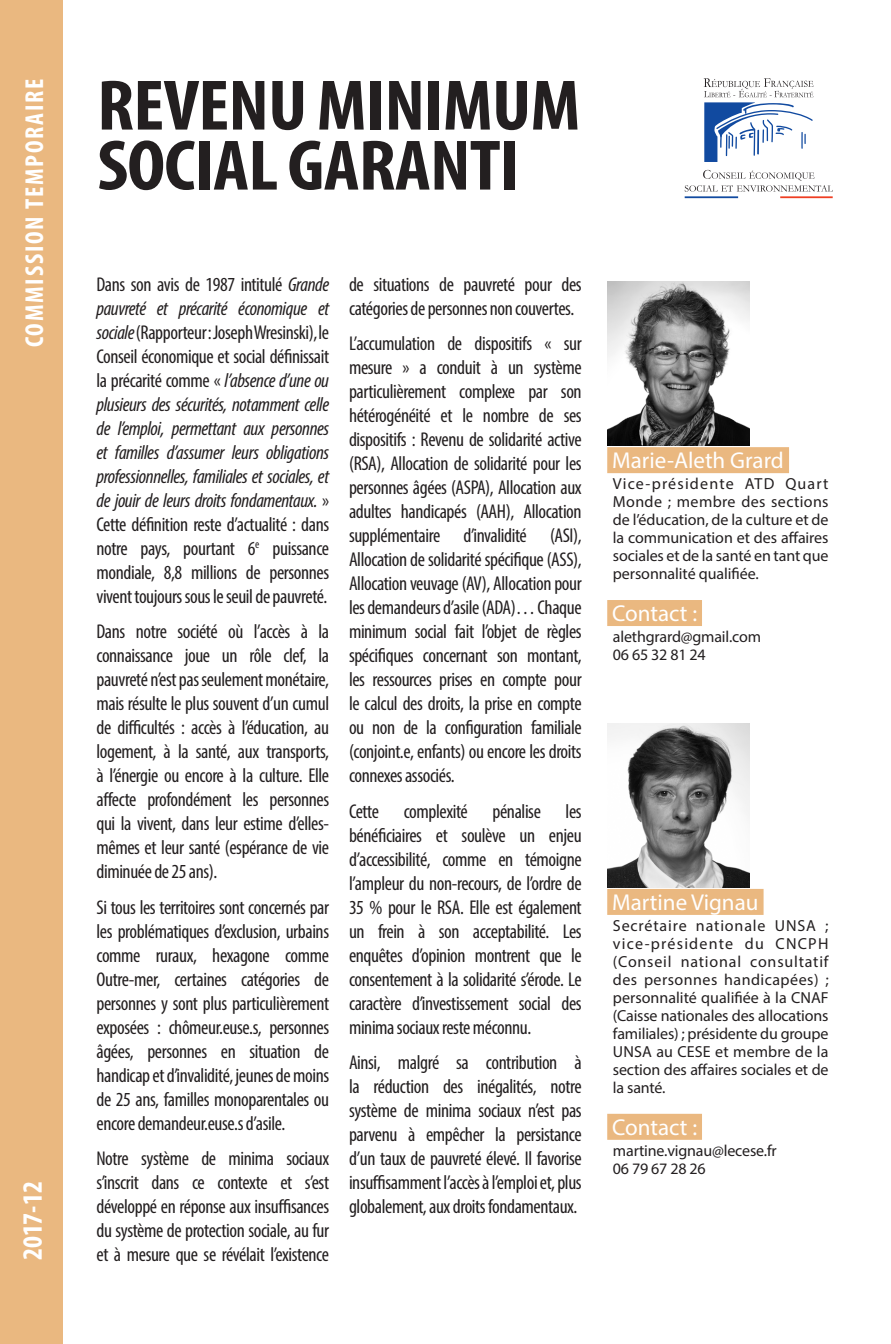
<style>
.page{position:relative;width:891px;height:1344px;background:#fff}
.page>*{position:absolute;margin:0;border:0;box-sizing:border-box;transform-origin:0 0}
.Titre_sur_4_et_5_lig{font:700 condensed 72px/60px "Myriad Pro";letter-spacing:-.01em;color:#231f20;scale:1.09 1}
.t1{font:700 condensed 28px "Myriad Pro";color:#fff}
.denomination_section{font:700 condensed 26px "Myriad Pro";letter-spacing:.07em;color:#fff}
.rapporteur{font:23px "Myriad Pro";color:#fff}
.constat_alinéa_sans{font:condensed 20px/24px "Myriad Pro";letter-spacing:-.02em;color:#231f20;text-align:justify}
.contact_section_donn{font:16px/18px "Myriad Pro";letter-spacing:-.01em;color:#231f20;text-align:justify}
.s1{font-style:italic}
</style>
<div class="page">
<div style="left:0;top:0;width:62px;height:1344px;background:#eab880"></div>
<hr style="left:684px;top:196px;width:53px;height:2px;background:#114aa0">
<hr style="left:779px;top:196px;width:53px;height:2px;background:#ef3e22">
<svg style="left:703px;top:78px;width:110px;height:84px"></svg>
<svg style="left:684px;top:170px;width:148px;height:22px"></svg>
<div style="left:607px;top:447px;width:181px;height:26px;background:#eab880"></div>
<div style="left:607px;top:600px;width:94px;height:26px;background:#eab880"></div>
<img style="left:607px;top:282px;width:142px;height:163px">
<div style="left:607px;top:889px;width:156px;height:26px;background:#eab880"></div>
<div style="left:607px;top:1113px;width:94px;height:26px;background:#eab880"></div>
<img style="left:607px;top:723px;width:142px;height:164px">
<p class="denomination_section" style="left:18px;top:347px;width:270px;rotate:-90deg">COMMISSION TEMPORAIRE</p>
<p class="t1" style="left:15px;top:1260px;width:80px;rotate:-90deg">2017-12</p>
<p class="Titre_sur_4_et_5_lig" style="left:97px;top:74px;width:444px">REVENU MINIMUM<br>SOCIAL GARANTI</p>
<p class="constat_alinéa_sans" style="left:96px;top:272px;width:234px">Dans son avis de 1987 intitulé <span class="s1">Grande pauvreté et précarité économique et sociale</span> (Rapporteur : Joseph Wresinski), le Conseil économique et social définissait la précarité comme « <span class="s1">l’absence d’une ou plusieurs des sécurités, notamment celle de l’emploi, permettant aux personnes et familles d’assumer leurs obligations professionnelles, familiales et sociales, et de jouir de leurs droits fondamentaux.</span> » Cette définition reste d’actualité : dans notre pays, pourtant 6<sup>e</sup> puissance mondiale, 8,8 millions de personnes vivent toujours sous le seuil de pauvreté.</p>
<p class="constat_alinéa_sans" style="left:96px;top:619px;width:234px">Dans notre société où l’accès à la connaissance joue un rôle clef, la pauvreté n’est pas seulement monétaire, mais résulte le plus souvent d’un cumul de difficultés : accès à l’éducation, au logement, à la santé, aux transports, à l’énergie ou encore à la culture. Elle affecte profondément les personnes qui la vivent, dans leur estime d’elles&shy;mêmes et leur santé (espérance de vie diminuée de 25 ans).</p>
<p class="constat_alinéa_sans" style="left:96px;top:895px;width:234px">Si tous les territoires sont concernés par les problématiques d’exclusion, urbains comme ruraux, hexagone comme Outre-mer, certaines catégories de personnes y sont plus particulièrement exposées : chômeur.euse.s, personnes âgées, personnes en situation de handicap et d’invalidité, jeunes de moins de 25 ans, familles monoparentales ou encore demandeur.euse.s d’asile.</p>
<p class="constat_alinéa_sans" style="left:96px;top:1146px;width:234px">Notre système de minima sociaux s’inscrit dans ce contexte et s’est développé en réponse aux insuffisances du système de protection sociale, au fur et à mesure que se révélait l’existence</p>
<p class="constat_alinéa_sans" style="left:349px;top:272px;width:234px">de situations de pauvreté pour des catégories de personnes non couvertes.</p>
<p class="constat_alinéa_sans" style="left:349px;top:331px;width:234px">L’accumulation de dispositifs « sur mesure » a conduit à un système particulièrement complexe par son hétérogénéité et le nombre de ses dispositifs : Revenu de solidarité active (RSA), Allocation de solidarité pour les personnes âgées (ASPA), Allocation aux adultes handicapés (AAH), Allocation supplémentaire d’invalidité (ASI), Allocation de solidarité spécifique (ASS), Allocation veuvage (AV), Allocation pour les demandeurs d’asile (ADA)… Chaque minimum social fait l’objet de règles spécifiques concernant son montant, les ressources prises en compte pour le calcul des droits, la prise en compte ou non de la configuration familiale (conjoint.e, enfants) ou encore les droits connexes associés.</p>
<p class="constat_alinéa_sans" style="left:349px;top:799px;width:234px">Cette complexité pénalise les bénéficiaires et soulève un enjeu d’accessibilité, comme en témoigne l’ampleur du non-recours, de l’ordre de 35 % pour le RSA. Elle est également un frein à son acceptabilité. Les enquêtes d’opinion montrent que le consentement à la solidarité s’érode. Le caractère d’investissement social des minima sociaux reste méconnu.</p>
<p class="constat_alinéa_sans" style="left:349px;top:1050px;width:234px">Ainsi, malgré sa contribution à la réduction des inégalités, notre système de minima sociaux n’est pas parvenu à empêcher la persistance d’un taux de pauvreté élevé. Il favorise insuffisamment l’accès à l’emploi et, plus globalement, aux droits fondamentaux.</p>
<p class="rapporteur" style="left:611px;top:446px;width:173px">Marie-Aleth Grard</p>
<p class="contact_section_donn" style="left:612px;top:474px;width:217px">Vice-présidente ATD Quart Monde ; membre des sections de l’éducation, de la culture et de la communication et des affaires sociales et de la santé en tant que personnalité qualifiée.</p>
<p class="rapporteur" style="left:611px;top:599px;width:86px">Contact :</p>
<p class="contact_section_donn" style="left:612px;top:627px;width:150px">alethgrard@gmail.com</p>
<p class="contact_section_donn" style="left:612px;top:645px;width:94px">06 65 32 81 24</p>
<p class="rapporteur" style="left:611px;top:888px;width:148px">Martine Vignau</p>
<p class="contact_section_donn" style="left:612px;top:916px;width:217px">Secrétaire nationale UNSA ; vice-présidente du CNCPH (Conseil national consultatif des personnes handicapées) ; personnalité qualifiée à la CNAF (Caisse nationales des allocations familiales) ; présidente du groupe UNSA au CESE et membre de la section des affaires sociales et de la santé.</p>
<p class="rapporteur" style="left:611px;top:1113px;width:86px">Contact :</p>
<p class="contact_section_donn" style="left:612px;top:1141px;width:165px">martine.vignau@lecese.fr</p>
<p class="contact_section_donn" style="left:612px;top:1159px;width:94px">06 79 67 28 26</p>
</div>
